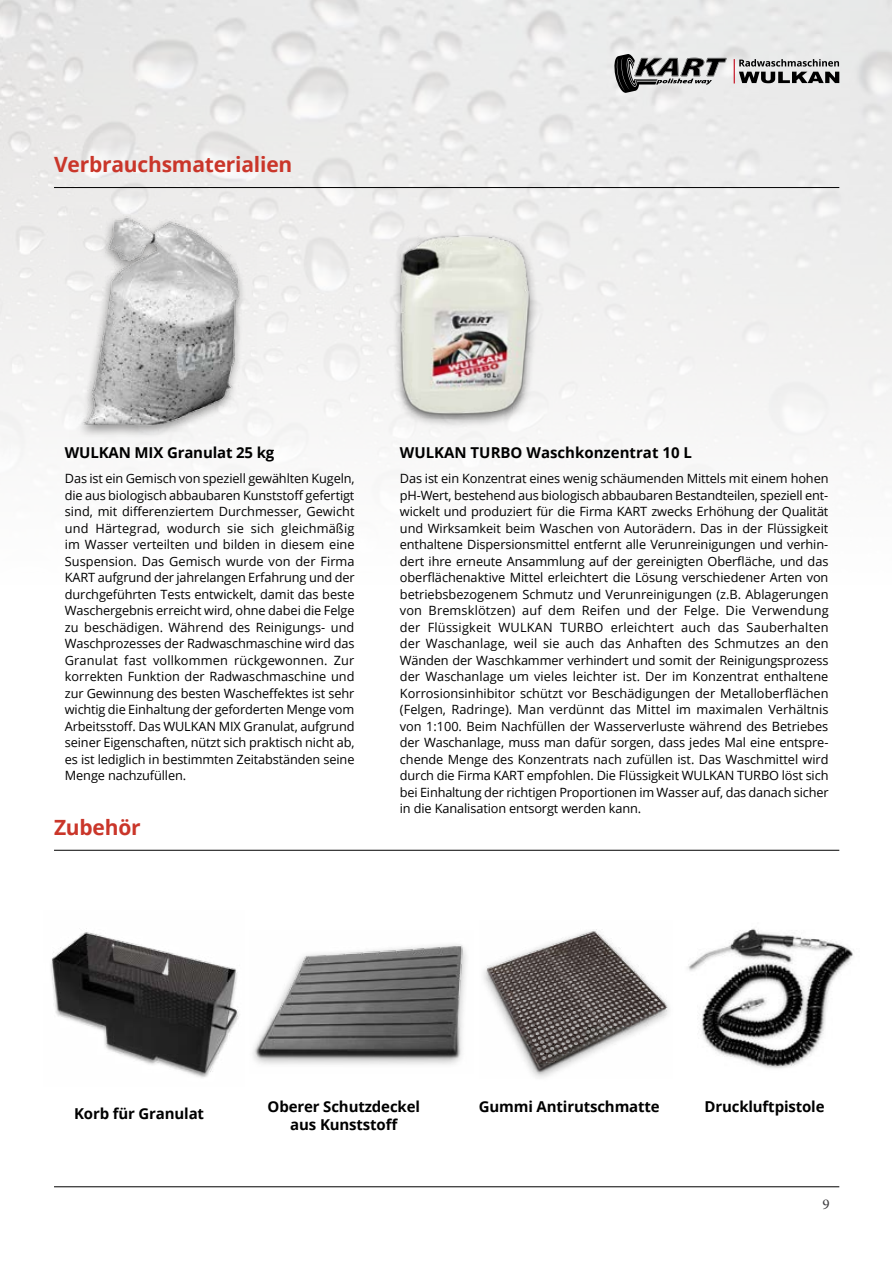
<style>
.page{position:relative;width:892px;height:1262px;background:#fff}
.page>*{position:absolute;margin:0;border:0;box-sizing:border-box;transform-origin:0 0}
.t1{font:700 21px "Open Sans";letter-spacing:-.01em;color:#ca362a}
.t2{font:700 15px/18px "Open Sans";letter-spacing:-.01em;color:#000;text-align:center}
.t3{font:15px "Minion Pro";color:#3e3d40}
.t4{font:12.75px/16.5px "Open Sans";letter-spacing:-.01em;color:#000;text-align:justify}
</style>
<div class="page">
<hr style="left:54px;top:187px;width:785px;height:1px;background:#000">
<hr style="left:54px;top:850px;width:785px;height:1px;background:#000">
<hr style="left:54px;top:1186px;width:785px;height:1px;background:#000">
<div style="left:392px;top:231px;width:146px;height:201px;background:#000;opacity:.4"></div>
<img style="left:384px;top:227px;width:163px;height:195px">
<img style="left:69px;top:209px;width:187px;height:235px">
<img style="left:51px;top:928px;width:189px;height:150px">
<img style="left:483px;top:929px;width:186px;height:149px">
<img style="left:252px;top:944px;width:215px;height:121px">
<img style="left:688px;top:928px;width:166px;height:141px">
<svg style="left:613px;top:54px;width:113px;height:39px;background:#929292"></svg>
<svg style="left:733px;top:59px;width:106px;height:24px;background:#8f8d8d"></svg>
<h1 class="t1" style="left:54px;top:150px;width:240px">Verbrauchsmaterialien</h1>
<p class="t2" style="left:65px;top:443px;width:211px">WULKAN MIX Granulat 25 kg</p>
<p class="t4" style="left:65px;top:470px;width:291px">Das ist ein Gemisch von speziell gewählten Kugeln, die aus biologisch abbaubaren Kunststoff gefertigt sind, mit differenziertem Durchmesser, Gewicht und Härtegrad, wodurch sie sich gleichmäßig im Wasser verteilten und bilden in diesem eine Suspension. Das Gemisch wurde von der Firma KART aufgrund der jahrelangen Erfahrung und der durchgeführten Tests entwickelt, damit das beste Waschergebnis erreicht wird, ohne dabei die Felge zu beschädigen. Während des Reinigungs- und Waschprozesses der Radwaschmaschine wird das Granulat fast vollkommen rückgewonnen. Zur korrekten Funktion der Radwaschmaschine und zur Gewinnung des besten Wascheffektes ist sehr wichtig die Einhaltung der geforderten Menge vom Arbeitsstoff. Das WULKAN MIX Granulat, aufgrund seiner Eigenschaften, nützt sich praktisch nicht ab, es ist lediglich in bestimmten Zeitabständen seine Menge nachzufüllen.</p>
<h1 class="t1" style="left:54px;top:812px;width:88px">Zubehör</h1>
<p class="t2" style="left:400px;top:443px;width:293px">WULKAN TURBO Waschkonzentrat 10 L</p>
<p class="t4" style="left:400px;top:470px;width:430px">Das ist ein Konzentrat eines wenig schäumenden Mittels mit einem hohen pH-Wert, bestehend aus biologisch abbaubaren Bestandteilen, speziell ent&shy;wickelt und produziert für die Firma KART zwecks Erhöhung der Qualität und Wirksamkeit beim Waschen von Autorädern. Das in der Flüssigkeit enthaltene Dispersionsmittel entfernt alle Verunreinigungen und verhin&shy;dert ihre erneute Ansammlung auf der gereinigten Oberfläche, und das oberflächenaktive Mittel erleichtert die Lösung verschiedener Arten von betriebsbezogenem Schmutz und Verunreinigungen (z.B. Ablagerungen von Bremsklötzen) auf dem Reifen und der Felge. Die Verwendung der Flüssigkeit WULKAN TURBO erleichtert auch das Sauberhalten der Waschanlage, weil sie auch das Anhaften des Schmutzes an den Wänden der Waschkammer verhindert und somit der Reinigungsprozess der Waschanlage um vieles leichter ist. Der im Konzentrat enthaltene Korrosionsinhibitor schützt vor Beschädigungen der Metalloberflächen (Felgen, Radringe). Man verdünnt das Mittel im maximalen Verhältnis von 1:100. Beim Nachfüllen der Wasserverluste während des Betriebes der Waschanlage, muss man dafür sorgen, dass jedes Mal eine entspre&shy;chende Menge des Konzentrats nach zufüllen ist. Das Waschmittel wird durch die Firma KART empfohlen. Die Flüssigkeit WULKAN TURBO löst sich bei Einhaltung der richtigen Proportionen im Wasser auf, das danach sicher in die Kanalisation entsorgt werden kann.</p>
<p class="t2" style="left:74px;top:1104px;width:132px">Korb für Granulat</p>
<p class="t2" style="left:268px;top:1096px;width:154px">Oberer Schutzdeckel aus Kunststoff</p>
<p class="t2" style="left:479px;top:1096px;width:182px">Gummi Antirutschmatte</p>
<p class="t2" style="left:704px;top:1096px;width:122px">Druckluftpistole</p>
<p class="t3" style="left:822px;top:1193px;width:9px">9</p>
</div>
